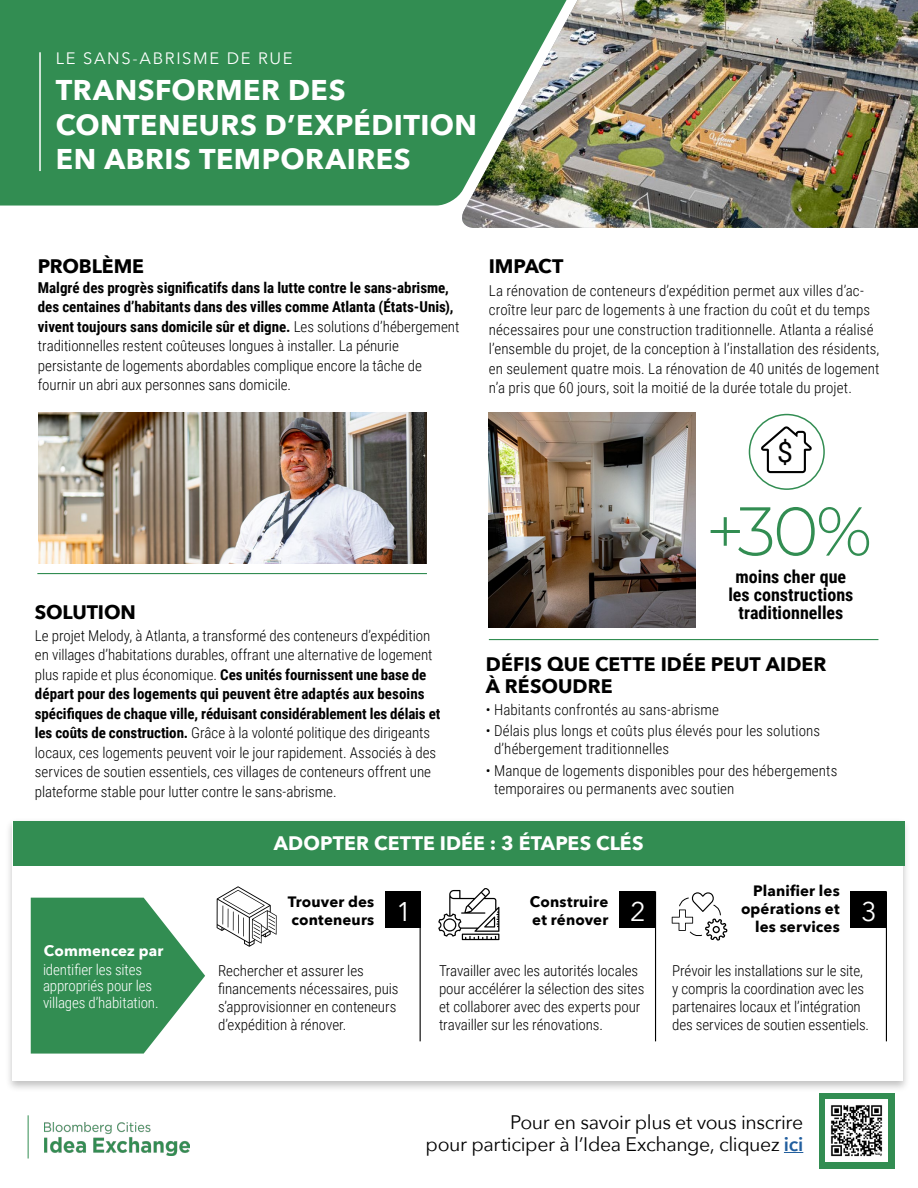
<style>
.page{position:relative;width:918px;height:1188px;background:#fff}
.page>*{position:absolute;margin:0;border:0;box-sizing:border-box;transform-origin:0 0}
.t1{font:300 69px "Montserrat";color:#328d52}
.t2{font:700 28.5px/34.5px "Avenir Next";letter-spacing:.015em;color:#fff}
.t3{font:27.9px "Roboto Mono";color:#000}
.t4{font:27px "Avenir Next";color:#fff}
.t5{font:19.5px/22.5px "Avenir Next";letter-spacing:-.02em;color:#000;text-align:right}
.t6{font:700 19.5px/22.5px "Avenir Next";color:#000}
.t7{font:700 19.5px "Avenir Next";letter-spacing:.005em;color:#fff}
.t8{font:700 18px/18px "Roboto Condensed";color:#000;text-align:center}
.t9{font:16.5px "Avenir Next";letter-spacing:.1em;color:#fff}
.t10{font:300 15px/19.5px "Roboto Condensed";color:#000}
.t11{font:700 15px/18px "Avenir Next";letter-spacing:.01em;color:#000}
.t12{font:300 15px/16.5px "Roboto Condensed";letter-spacing:-.01em;color:#fff}
.t13{font:700 15px "Avenir Next";letter-spacing:.01em;color:#fff}
.s1{font-weight:700}
.s2{font-weight:600;color:#215e9e}
</style>
<div class="page">
<img style="left:44px;top:1123px;width:145px;height:32px">
<hr style="left:28px;top:1115px;width:1px;height:44px;background:#328d52">
<svg style="left:819px;top:1094px;width:75px;height:75px;background:#4c9b68"></svg>
<img style="left:826px;top:1100px;width:61px;height:61px">
<svg style="left:784px;top:1152px;width:19px;height:1px"></svg>
<div style="left:5px;top:817px;width:906px;height:275px;background:#000;opacity:.25"></div>
<div style="left:12px;top:822px;width:891px;height:259px;background:#fff"></div>
<img style="left:489px;top:413px;width:206px;height:214px">
<div style="left:13px;top:822px;width:892px;height:44px;background:#328d52"></div>
<svg style="left:31px;top:898px;width:174px;height:156px"></svg>
<div style="left:386px;top:891px;width:35px;height:37px;background:#000"></div>
<div style="left:851px;top:891px;width:35px;height:37px;background:#000"></div>
<div style="left:620px;top:891px;width:35px;height:37px;background:#000"></div>
<hr style="left:420px;top:891px;width:1px;height:150px;background:#000">
<hr style="left:886px;top:891px;width:1px;height:150px;background:#000">
<hr style="left:655px;top:891px;width:1px;height:150px;background:#000">
<img style="left:462px;top:0;width:456px;height:228px">
<hr style="left:37px;top:573px;width:390px;height:1px;background:#328d52">
<svg style="left:216px;top:886px;width:61px;height:61px"></svg>
<img style="left:38px;top:413px;width:389px;height:150px">
<hr style="left:489px;top:639px;width:389px;height:1px;background:#328d52">
<div style="left:749px;top:414px;width:76px;height:76px;border:2px solid #328d52;border-radius:50%"></div>
<svg style="left:438px;top:888px;width:61px;height:52px"></svg>
<svg style="left:672px;top:892px;width:55px;height:49px"></svg>
<svg style="left:761px;top:426px;width:51px;height:47px"></svg>
<svg style="left:0;top:0;width:624px;height:206px;background:#46905b"></svg>
<hr style="left:39px;top:52px;width:2px;height:119px;background:#fff">
<p class="t9" style="left:56px;top:44px;width:238px">LE SANS-ABRISME DE RUE</p>
<h2 class="t2" style="left:56px;top:72px;width:423px">TRANSFORMER DES<br>CONTENEURS D’EXPÉDITION<br>EN ABRIS TEMPORAIRES</h2>
<h3 class="t6" style="left:38px;top:255px;width:108px">PROBLÈME</h3>
<p class="t10" style="left:38px;top:277px;width:423px"><span class="s1">Malgré des progrès significatifs dans la lutte contre le sans-abrisme, des centaines d’habitants dans des villes comme Atlanta (États-Unis), vivent toujours sans domicile sûr et digne.</span> Les solutions d’hébergement traditionnelles restent coûteuses longues à installer. La pénurie persistante de logements abordables complique encore la tâche de fournir un abri aux personnes sans domicile.</p>
<h3 class="t6" style="left:35px;top:600px;width:102px">SOLUTION</h3>
<p class="t10" style="left:35px;top:625px;width:407px">Le projet Melody, à Atlanta, a transformé des conteneurs d’expédition en villages d’habitations durables, offrant une alternative de logement plus rapide et plus économique. <span class="s1">Ces unités fournissent une base de départ pour des logements qui peuvent être adaptés aux besoins spécifiques de chaque ville, réduisant considérablement les délais et les coûts de construction.</span> Grâce à la volonté politique des dirigeants locaux, ces logements peuvent voir le jour rapidement. Associés à des services de soutien essentiels, ces villages de conteneurs offrent une plateforme stable pour lutter contre le sans-abrisme.</p>
<h3 class="t6" style="left:489px;top:255px;width:76px">IMPACT</h3>
<p class="t10" style="left:489px;top:280px;width:392px">La rénovation de conteneurs d’expédition permet aux villes d’ac&shy;croître leur parc de logements à une fraction du coût et du temps nécessaires pour une construction traditionnelle. Atlanta a réalisé l’ensemble du projet, de la conception à l’installation des résidents, en seulement quatre mois. La rénovation de 40 unités de logement n’a pris que 60 jours, soit la moitié de la durée totale du projet.</p>
<h3 class="t3" style="left:776px;top:432px;width:18px">$</h3>
<h1 class="t1" style="left:706px;top:484px;width:168px">+30%</h1>
<p class="t8" style="left:728px;top:567px;width:127px">moins cher que les constructions traditionnelles</p>
<h3 class="t6" style="left:486px;top:652px;width:342px">DÉFIS QUE CETTE IDÉE PEUT AIDER<br>À RÉSOUDRE</h3>
<p class="t10" style="left:486px;top:699px;width:235px">• Habitants confrontés au sans-abrisme</p>
<p class="t10" style="left:494px;top:721px;width:328px;line-height:18px;text-indent:-8px">• Délais plus longs et coûts plus élevés pour les solutions d’hébergement traditionnelles</p>
<p class="t10" style="left:494px;top:761px;width:345px;line-height:18px;text-indent:-8px">• Manque de logements disponibles pour des hébergements temporaires ou permanents avec soutien</p>
<p class="t13" style="left:44px;top:937px;width:121px">Commencez par</p>
<p class="t12" style="left:43px;top:961px;width:117px">identifier les sites appropriés pour les villages d’habitation.</p>
<h3 class="t7" style="left:274px;top:826px;width:371px">ADOPTER CETTE IDÉE : 3 ÉTAPES CLÉS</h3>
<p class="t11" style="left:741px;top:882px;width:100px;text-align:right">Planifier les opérations et les services</p>
<p class="t10" style="left:672px;top:961px;width:199px;line-height:18px">Prévoir les installations sur le site, y compris la coordination avec les partenaires locaux et l’intégration des services de soutien essentiels.</p>
<p class="t11" style="left:288px;top:892px;width:88px">Trouver des conteneurs</p>
<p class="t11" style="left:530px;top:892px;width:80px">Construire et rénover</p>
<h3 class="t4" style="left:396px;top:889px;width:17px">1</h3>
<h3 class="t4" style="left:630px;top:889px;width:17px">2</h3>
<h3 class="t4" style="left:861px;top:889px;width:17px">3</h3>
<p class="t10" style="left:218px;top:961px;width:182px;line-height:18px">Rechercher et assurer les financements nécessaires, puis s’approvisionner en conteneurs d’expédition à rénover.</p>
<p class="t10" style="left:439px;top:961px;width:207px;line-height:18px">Travailler avec les autorités locales pour accélérer la sélection des sites et collaborer avec des experts pour travailler sur les rénovations.</p>
<h3 class="t5" style="left:426px;top:1110px;width:379px">Pour en savoir plus et vous inscrire<br>pour participer à l’Idea Exchange, cliquez <span class="s2">ici</span></h3>
</div>
